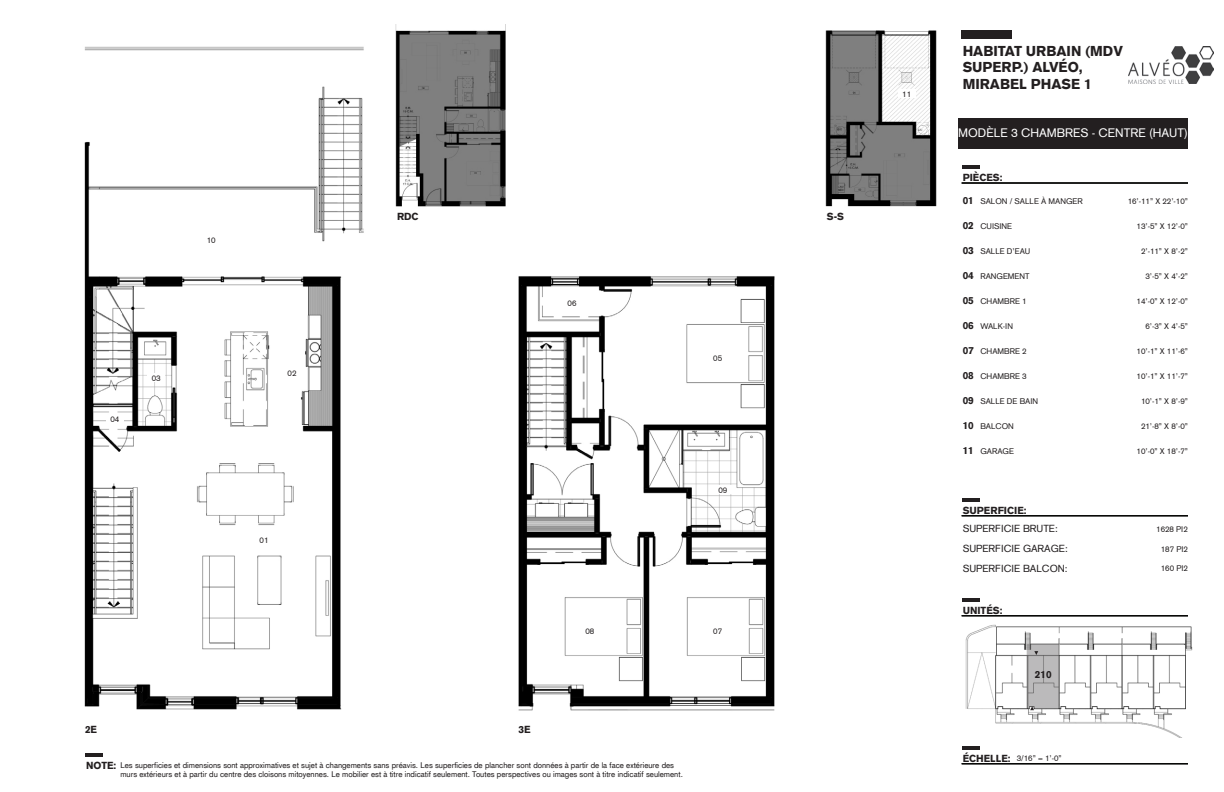
<style>
.page{position:relative;width:1224px;height:792px;background:#fff}
.page>*{position:absolute;margin:0;border:0;box-sizing:border-box;transform-origin:0 0}
.t1{font:900 14px/16.8px "Akzidenz Grotesk";color:#231f20}
.t2{font:12px "Akzidenz Grotesk";color:#fff}
.t3{font:900 10px "Akzidenz Grotesk";color:#231f20}
.t4{font:10px "Akzidenz Grotesk";color:#231f20}
.STYLE1{font:8px/9.6px "Akzidenz Grotesk CE";color:#231f20}
</style>
<div class="page">
<img style="left:965px;top:624px;width:228px;height:113px">
<hr style="left:962px;top:616px;width:226px;height:1px;background:#040503">
<hr style="left:962px;top:598px;width:17px;height:3px;background:#231f20">
<svg style="left:1027px;top:644px;width:32px;height:66px;background:#b1b0b1"></svg>
<div style="left:962px;top:30px;width:50px;height:9px;background:#231f20"></div>
<div style="left:958px;top:118px;width:230px;height:30px;background:#231f20"></div>
<hr style="left:962px;top:764px;width:226px;height:1px;background:#040503">
<hr style="left:962px;top:746px;width:17px;height:3px;background:#231f20">
<hr style="left:962px;top:183px;width:226px;height:1px;background:#040503">
<hr style="left:962px;top:165px;width:17px;height:3px;background:#231f20">
<hr style="left:962px;top:516px;width:226px;height:1px;background:#040503">
<hr style="left:962px;top:498px;width:17px;height:3px;background:#231f20">
<img style="left:505px;top:24px;width:270px;height:687px">
<img style="left:84px;top:46px;width:280px;height:664px">
<div style="left:255px;top:536px;width:18px;height:8px;background:#fff"></div>
<div style="left:283px;top:369px;width:18px;height:9px;background:#fff"></div>
<div style="left:147px;top:373px;width:18px;height:9px;background:#fff"></div>
<div style="left:106px;top:415px;width:18px;height:8px;background:#fff"></div>
<div style="left:709px;top:354px;width:18px;height:9px;background:#fff"></div>
<div style="left:581px;top:626px;width:18px;height:9px;background:#fff"></div>
<div style="left:709px;top:626px;width:18px;height:9px;background:#fff"></div>
<div style="left:714px;top:486px;width:18px;height:8px;background:#fff"></div>
<div style="left:563px;top:298px;width:18px;height:8px;background:#fff"></div>
<div style="left:202px;top:235px;width:18px;height:9px;background:#fff"></div>
<img style="left:825px;top:30px;width:112px;height:177px">
<img style="left:395px;top:25px;width:115px;height:188px">
<div style="left:898px;top:89px;width:18px;height:9px;background:#fff"></div>
<hr style="left:85px;top:754px;width:18px;height:3px;background:#231f20">
<img style="left:1128px;top:47px;width:86px;height:36px">
<p class="STYLE1" style="left:207px;top:235px;width:10px">10</p>
<p class="STYLE1" style="left:110px;top:414px;width:10px">04</p>
<p class="STYLE1" style="left:152px;top:373px;width:10px">03</p>
<p class="STYLE1" style="left:288px;top:369px;width:10px">02</p>
<p class="STYLE1" style="left:260px;top:535px;width:10px">01</p>
<p class="t3" style="left:397px;top:210px;width:23px">RDC</p>
<p class="t3" style="left:827px;top:210px;width:19px">S-S</p>
<p class="STYLE1" style="left:568px;top:298px;width:10px">06</p>
<p class="STYLE1" style="left:713px;top:354px;width:10px">05</p>
<p class="STYLE1" style="left:719px;top:485px;width:10px">09</p>
<p class="STYLE1" style="left:585px;top:626px;width:10px">08</p>
<p class="STYLE1" style="left:713px;top:626px;width:10px">07</p>
<p class="t3" style="left:85px;top:723px;width:14px">2E</p>
<p class="t3" style="left:519px;top:723px;width:14px">3E</p>
<p class="t3" style="left:86px;top:759px;width:32px">NOTE:</p>
<p class="STYLE1" style="left:120px;top:760px;width:564px">Les superficies et dimensions sont approximatives et sujet à changements sans préavis. Les superficies de plancher sont données à partir de la face extérieure des murs extérieurs et à partir du centre des cloisons mitoyennes. Le mobilier est à titre indicatif seulement. Toutes perspectives ou images sont à titre indicatif seulement.</p>
<p class="STYLE1" style="left:902px;top:89px;width:10px">11</p>
<p class="t1" style="left:963px;top:43px;width:162px">HABITAT URBAIN (MDV<br>SUPERP.) ALVÉO,<br>MIRABEL PHASE 1</p>
<p class="t2" style="left:958px;top:125px;width:231px">MODÈLE 3 CHAMBRES - CENTRE (HAUT)</p>
<p class="t3" style="left:963px;top:171px;width:41px">PIÈCES:</p>
<p class="t3" style="left:963px;top:194px;width:13px">01</p>
<p class="t3" style="left:963px;top:219px;width:13px">02</p>
<p class="t3" style="left:963px;top:244px;width:13px">03</p>
<p class="t3" style="left:963px;top:269px;width:13px">04</p>
<p class="t3" style="left:963px;top:294px;width:13px">05</p>
<p class="STYLE1" style="left:980px;top:196px;width:104px">SALON / SALLE À MANGER</p>
<p class="STYLE1" style="left:980px;top:221px;width:33px">CUISINE</p>
<p class="STYLE1" style="left:980px;top:246px;width:51px">SALLE D’EAU</p>
<p class="STYLE1" style="left:980px;top:271px;width:51px">RANGEMENT</p>
<p class="STYLE1" style="left:980px;top:296px;width:48px">CHAMBRE 1</p>
<p class="STYLE1" style="left:1128px;top:196px;width:62px">16’-11” X 22’-10”</p>
<p class="STYLE1" style="left:1137px;top:221px;width:53px">13’-5” X 12’-0”</p>
<p class="STYLE1" style="left:1141px;top:246px;width:48px">2’-11” X 8’-2”</p>
<p class="STYLE1" style="left:1145px;top:271px;width:44px">3’-5” X 4’-2”</p>
<p class="STYLE1" style="left:1137px;top:296px;width:53px">14’-0” X 12’-0”</p>
<p class="t3" style="left:963px;top:319px;width:13px">06</p>
<p class="STYLE1" style="left:980px;top:321px;width:34px">WALK-IN</p>
<p class="STYLE1" style="left:1145px;top:321px;width:44px">6’-3” X 4’-5”</p>
<p class="t3" style="left:963px;top:344px;width:13px">07</p>
<p class="STYLE1" style="left:980px;top:346px;width:48px">CHAMBRE 2</p>
<p class="STYLE1" style="left:1137px;top:346px;width:53px">10’-1” X 11’-6”</p>
<p class="t3" style="left:963px;top:369px;width:13px">08</p>
<p class="STYLE1" style="left:980px;top:371px;width:48px">CHAMBRE 3</p>
<p class="STYLE1" style="left:1137px;top:371px;width:53px">10’-1” X 11’-7”</p>
<p class="t3" style="left:963px;top:394px;width:13px">09</p>
<p class="STYLE1" style="left:980px;top:396px;width:59px">SALLE DE BAIN</p>
<p class="STYLE1" style="left:1141px;top:396px;width:48px">10’-1” X 8’-9”</p>
<p class="t3" style="left:963px;top:419px;width:13px">10</p>
<p class="STYLE1" style="left:980px;top:421px;width:35px">BALCON</p>
<p class="STYLE1" style="left:1141px;top:421px;width:48px">21’-8” X 8’-0”</p>
<p class="t3" style="left:963px;top:444px;width:13px">11</p>
<p class="STYLE1" style="left:980px;top:446px;width:35px">GARAGE</p>
<p class="STYLE1" style="left:1137px;top:446px;width:53px">10’-0” X 18’-7”</p>
<p class="t3" style="left:963px;top:504px;width:65px">SUPERFICIE:</p>
<p class="t4" style="left:963px;top:522px;width:97px">SUPERFICIE BRUTE:</p>
<p class="t4" style="left:963px;top:542px;width:107px">SUPERFICIE GARAGE:</p>
<p class="t4" style="left:963px;top:562px;width:106px">SUPERFICIE BALCON:</p>
<p class="STYLE1" style="left:1156px;top:524px;width:33px">1628 PI2</p>
<p class="STYLE1" style="left:1161px;top:544px;width:29px">187 PI2</p>
<p class="STYLE1" style="left:1161px;top:564px;width:29px">160 PI2</p>
<p class="t3" style="left:963px;top:604px;width:41px">UNITÉS:</p>
<p class="t3" style="left:1035px;top:668px;width:18px">210</p>
<p class="t3" style="left:963px;top:752px;width:49px">ÉCHELLE:</p>
<p class="STYLE1" style="left:1017px;top:754px;width:46px">3/16” = 1’-0”</p>
</div>
